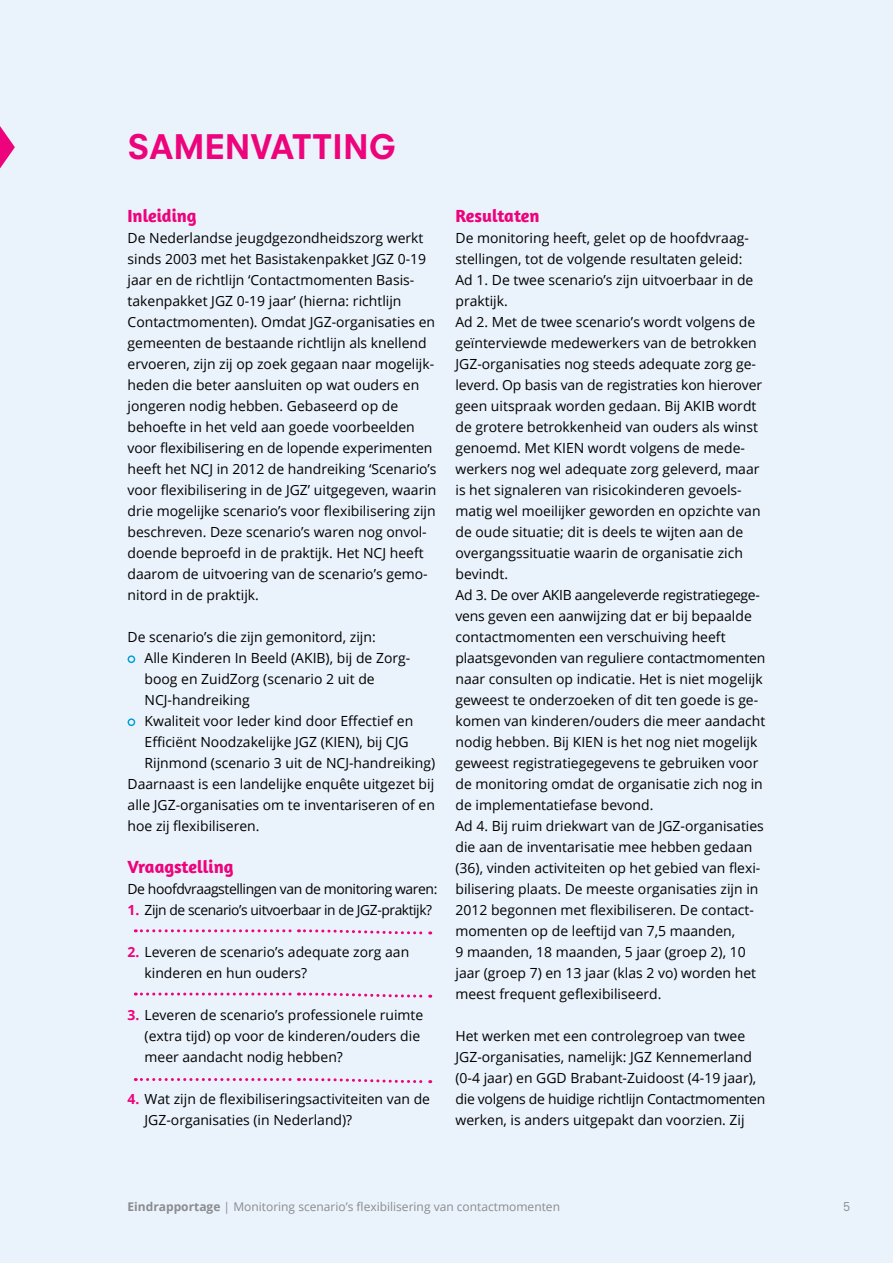
<style>
.page{position:relative;width:893px;height:1263px;background:#eaf2fb}
.page>*{position:absolute;margin:0;border:0;box-sizing:border-box;transform-origin:0 0}
.t1{font:800 33px "Neuzeit S";color:#ed037c}
.t2{font:700 18px "Amaranth";color:#ed037c}
.t3{font:13.95px/21px "Open Sans";color:#000}
.t4{font:13.95px "Open Sans";letter-spacing:-.03em;color:#000}
.t5{font:12px "Open Sans";color:#8a8c8e}
.t6{font:12px "Neuzeit S";color:#8a8c8e}
.s1{font-weight:700;color:#ed037c}
.s2{font-weight:700}
</style>
<div class="page">
<div style="left:128px;top:655px;width:7px;height:8px;border:1px solid #009ddc;border-radius:50%"></div>
<div style="left:128px;top:718px;width:7px;height:8px;border:1px solid #009ddc;border-radius:50%"></div>
<svg style="left:135px;top:929px;width:296px;height:6px"></svg>
<svg style="left:135px;top:992px;width:296px;height:6px"></svg>
<svg style="left:135px;top:1078px;width:296px;height:6px"></svg>
<svg style="left:0;top:126px;width:15px;height:42px"></svg>
<h1 class="t1" style="left:128px;top:127px;width:270px">SAME NVATTI NG</h1>
<p class="t2" style="left:128px;top:204px;width:71px">Inleiding</p>
<p class="t3" style="left:128px;top:227px;width:311px">De Nederlandse jeugdgezondheidszorg werkt sinds 2003 met het Basistakenpakket JGZ 0-19 jaar en de richtlijn ‘Contactmomenten Basis&shy;takenpakket JGZ 0-19 jaar’ (hierna: richtlijn Contactmomenten). Omdat JGZ-organisaties en gemeenten de bestaande richtlijn als knellend ervoeren, zijn zij op zoek gegaan naar mogelijk&shy;heden die beter aansluiten op wat ouders en jongeren nodig hebben. Gebaseerd op de behoefte in het veld aan goede voorbeelden voor flexibilisering en de lopende experimenten heeft het NCJ in 2012 de handreiking ‘Scenario’s voor flexibilisering in de JGZ’ uitgegeven, waarin drie mogelijke scenario’s voor flexibilisering zijn beschreven. Deze scenario’s waren nog onvol&shy;doende beproefd in de praktijk. Het NCJ heeft daarom de uitvoering van de scenario’s gemo&shy;nitord in de praktijk.</p>
<p class="t3" style="left:128px;top:626px;width:250px">De scenario’s die zijn gemonitord, zijn:</p>
<p class="t3" style="left:145px;top:647px;width:267px">Alle Kinderen In Beeld (AKIB), bij de Zorg-</p>
<p class="t3" style="left:145px;top:668px;width:232px">boog en ZuidZorg (scenario 2 uit de</p>
<p class="t3" style="left:145px;top:689px;width:107px">NCJ-handreiking</p>
<p class="t3" style="left:145px;top:710px;width:270px">Kwaliteit voor Ieder kind door Effectief en</p>
<p class="t3" style="left:145px;top:731px;width:266px">Efficiënt Noodzakelijke JGZ (KIEN), bij CJG</p>
<p class="t3" style="left:145px;top:752px;width:292px">Rijnmond (scenario 3 uit de NCJ-handreiking)</p>
<p class="t3" style="left:128px;top:773px;width:308px">Daarnaast is een landelijke enquête uitgezet bij</p>
<p class="t3" style="left:128px;top:794px;width:309px">alle JGZ-organisaties om te inventariseren of en</p>
<p class="t3" style="left:128px;top:815px;width:133px">hoe zij flexibiliseren.</p>
<p class="t2" style="left:128px;top:855px;width:107px">Vraagstelling</p>
<p class="t4" style="left:128px;top:879px;width:311px">De hoofdvraagstellingen van de monitoring waren:</p>
<p class="t4" style="left:128px;top:900px;width:306px"><span class="s1">1.</span> Zijn de scenario’s uitvoerbaar in de JGZ-praktijk?</p>
<p class="t3" style="left:145px;top:941px;width:266px;text-indent:-17px"><span class="s1">2.</span> Leveren de scenario’s adequate zorg aan kinderen en hun ouders?</p>
<p class="t3" style="left:145px;top:1004px;width:280px;text-indent:-17px"><span class="s1">3.</span> Leveren de scenario’s professionele ruimte (extra tijd) op voor de kinderen/ouders die meer aandacht nodig hebben?</p>
<p class="t3" style="left:145px;top:1088px;width:287px;text-indent:-17px"><span class="s1">4.</span> Wat zijn de flexibiliseringsactiviteiten van de<br>JGZ-organisaties (in Nederland)?</p>
<p class="t2" style="left:455px;top:204px;width:86px">Resultaten</p>
<p class="t3" style="left:455px;top:227px;width:311px">De monitoring heeft, gelet op de hoofdvraag&shy;stellingen, tot de volgende resultaten geleid:<br>Ad 1. De twee scenario’s zijn uitvoerbaar in de praktijk.<br>Ad 2. Met de twee scenario’s wordt volgens de geïnterviewde medewerkers van de betrokken JGZ-organisaties nog steeds adequate zorg ge&shy;leverd. Op basis van de registraties kon hierover geen uitspraak worden gedaan. Bij AKIB wordt de grotere betrokkenheid van ouders als winst genoemd. Met KIEN wordt volgens de mede&shy;werkers nog wel adequate zorg geleverd, maar is het signaleren van risicokinderen gevoels&shy;matig wel moeilijker geworden en opzichte van de oude situatie; dit is deels te wijten aan de overgangssituatie waarin de organisatie zich bevindt.<br>Ad 3. De over AKIB aangeleverde registratiegege&shy;vens geven een aanwijzing dat er bij bepaalde contactmomenten een verschuiving heeft plaatsgevonden van reguliere contactmomenten naar consulten op indicatie. Het is niet mogelijk geweest te onderzoeken of dit ten goede is ge&shy;komen van kinderen/ouders die meer aandacht nodig hebben. Bij KIEN is het nog niet mogelijk geweest registratiegegevens te gebruiken voor de monitoring omdat de organisatie zich nog in de implementatiefase bevond.<br>Ad 4. Bij ruim driekwart van de JGZ-organisaties die aan de inventarisatie mee hebben gedaan (36), vinden activiteiten op het gebied van flexi&shy;bilisering plaats. De meeste organisaties zijn in 2012 begonnen met flexibiliseren. De contact&shy;momenten op de leeftijd van 7,5 maanden,<br>9 maanden, 18 maanden, 5 jaar (groep 2), 10 jaar (groep 7) en 13 jaar (klas 2 vo) worden het meest frequent geflexibiliseerd.</p>
<p class="t3" style="left:455px;top:1025px;width:311px">Het werken met een controlegroep van twee JGZ-organisaties, namelijk: JGZ Kennemerland (0-4 jaar) en GGD Brabant-Zuidoost (4-19 jaar), die volgens de huidige richtlijn Contactmomenten werken, is anders uitgepakt dan voorzien. Zij</p>
<p class="t5" style="left:128px;top:1198px;width:434px"><span class="s2">Eindrapportage</span> | Monitoring scenario’s flexibilisering van contactmomenten</p>
<p class="t6" style="left:843px;top:1199px;width:8px">5</p>
</div>
